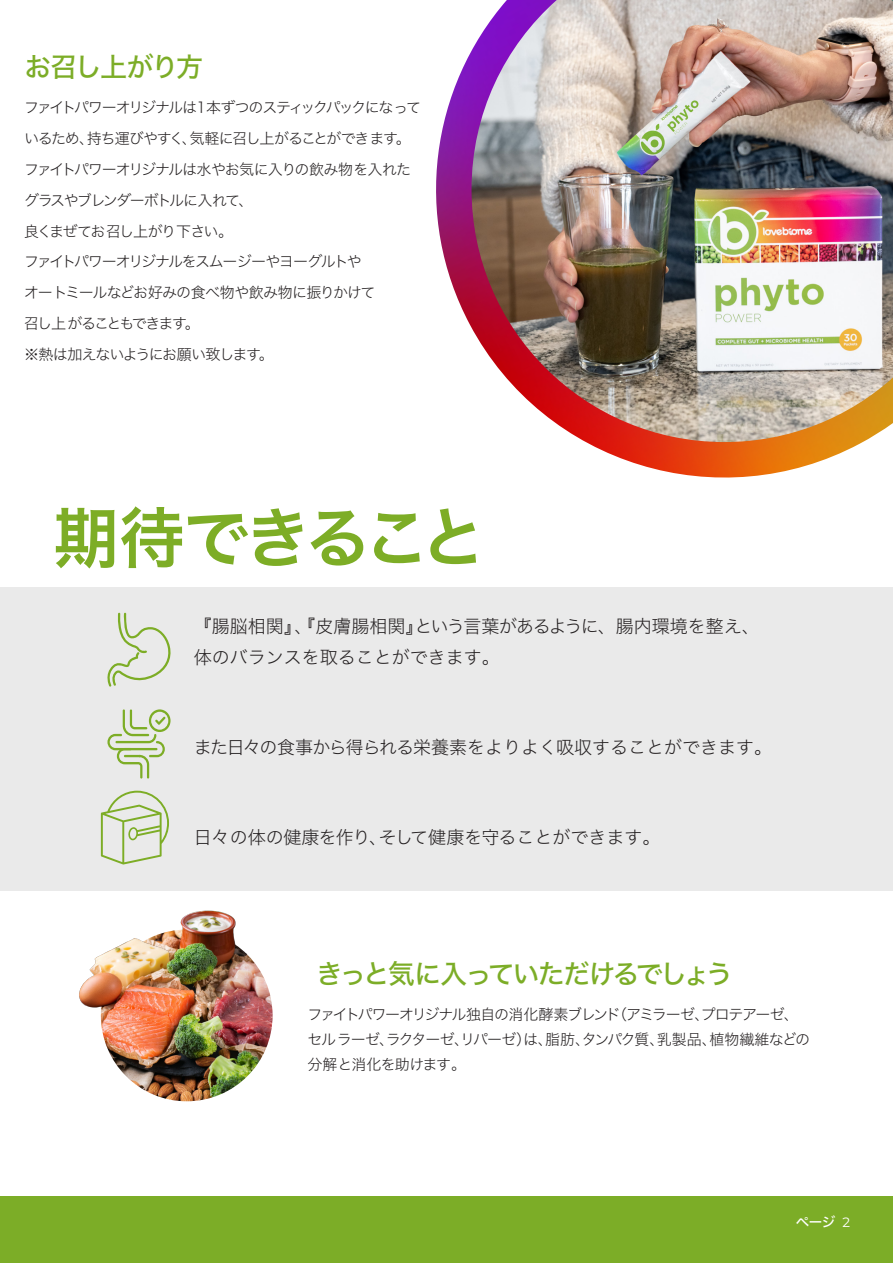
<style>
.page{position:relative;width:893px;height:1263px;background:#fff}
.page>*{position:absolute;margin:0;border:0;box-sizing:border-box;transform-origin:0 0}
.t1{font:66px "Hiragino Sans W6";letter-spacing:-.075em;color:#7dad26}
.t2{font:27px "Hiragino Sans W5";letter-spacing:-.08em;color:#7cad27}
.t3{font:18px/30.6px "Hiragino Sans W2";color:#242021}
.t4{font:15px/30.8px "Hiragino Sans W2";letter-spacing:-.08em;color:#242021}
.t5{font:13.5px "Hiragino Sans W5";color:#fff}
.s1{font-family:"Montserrat"}
</style>
<div class="page">
<div style="left:0;top:1196px;width:893px;height:67px;background:#7cad27"></div>
<div style="left:0;top:587px;width:893px;height:303px;background:#eaeaea"></div>
<img style="left:436px;top:52px;width:427px;height:426px">
<img style="left:471px;top:0;width:422px;height:442px">
<img style="left:53px;top:890px;width:235px;height:212px">
<svg style="left:107px;top:613px;width:64px;height:74px"></svg>
<svg style="left:107px;top:709px;width:64px;height:69px"></svg>
<svg style="left:101px;top:791px;width:68px;height:73px"></svg>
<p class="t2" style="left:25px;top:43px;width:180px">お召し上がり方</p>
<p class="t4" style="left:24px;top:91px;width:398px">ファイトパワーオリジナルは1本ずつのスティックパックになっているため、持ち運びやすく、気軽に召し上がることができます。ファイトパワーオリジナルは水やお気に入りの飲み物を入れたグラスやブレンダーボトルに入れて、<br>良くまぜてお召し上がり下さい。</p>
<p class="t4" style="left:24px;top:245px;width:353px">ファイトパワーオリジナルをスムージーやヨーグルトやオートミールなどお好みの食べ物や飲み物に振りかけて召し上がることもできます。<br>※熱は加えないようにお願い致します。</p>
<p class="t1" style="left:53px;top:478px;width:434px">期待できること</p>
<p class="t3" style="left:194px;top:610px;width:567px">『腸脳相関』、『皮膚腸相関』という言葉があるように、腸内環境を整え、体のバランスを取ることができます。</p>
<p class="t3" style="left:194px;top:731px;width:580px">また日々の食事から得られる栄養素をよりよく吸収することができます。</p>
<p class="t3" style="left:194px;top:821px;width:468px">日々の体の健康を作り、そして健康を守ることができます。</p>
<p class="t2" style="left:316px;top:949px;width:418px">きっと気に入っていただけるでしょう</p>
<p class="t4" style="left:308px;top:1001px;width:504px;line-height:24.8px">ファイトパワーオリジナル独自の消化酵素ブレンド（アミラーゼ、プロテアーゼ、セルラーゼ、ラクターゼ、リパーゼ）は、脂肪、タンパク質、乳製品、植物繊維などの分解と消化を助けます。</p>
<p class="t5" style="left:796px;top:1210px;width:56px">ページ <span class="s1">2</span></p>
</div>
